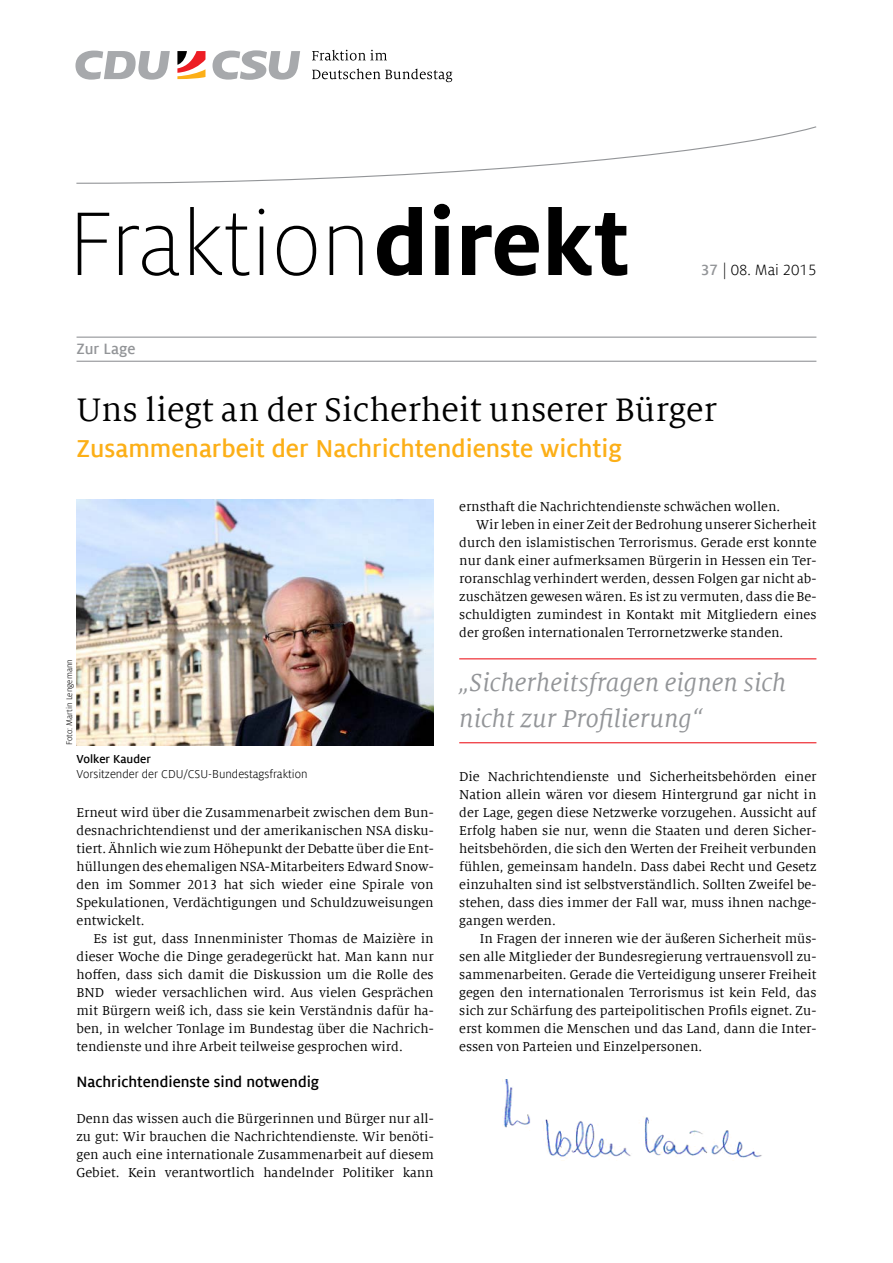
<style>
.page{position:relative;width:893px;height:1263px;background:#fff}
.page>*{position:absolute;margin:0;border:0;box-sizing:border-box;transform-origin:0 0}
.t1{font:36px "Milo Serif Offc";color:#000}
.t2{font:italic 27px/36px "Milo Serif Offc";color:#939598}
.t3{font:700 27px "Milo Sans Offc";color:#fcaf17}
.t4{font:700 16.5px "Milo Sans Offc";color:#000}
.t5{font:16.5px "Milo Sans Offc";color:#000}
.t6{font:700 16.5px "Milo Sans Offc";color:#939598}
.t7{font:14.25px/18px "Milo Serif Offc";color:#000;text-align:justify}
.t8{font:12.75px "Milo Sans Offc";color:#000}
.t9{font:700 12.75px "Milo Sans Offc";color:#000}
.t10{font:9px "Milo Sans Offc";color:#000}
.s1{font-weight:700;color:#939598}
</style>
<div class="page">
<svg style="left:76px;top:126px;width:741px;height:58px"></svg>
<svg style="left:312px;top:68px;width:140px;height:14px"></svg>
<svg style="left:177px;top:51px;width:28px;height:28px"></svg>
<svg style="left:312px;top:50px;width:75px;height:11px"></svg>
<svg style="left:75px;top:51px;width:95px;height:29px"></svg>
<svg style="left:213px;top:50px;width:87px;height:30px"></svg>
<svg style="left:78px;top:204px;width:549px;height:72px"></svg>
<hr style="left:77px;top:337px;width:739px;height:1px;background:#939598">
<hr style="left:77px;top:361px;width:739px;height:1px;background:#939598">
<img style="left:503px;top:1079px;width:259px;height:80px">
<img style="left:77px;top:500px;width:357px;height:245px">
<hr style="left:459px;top:658px;width:357px;height:1px;background:#ed1d24">
<hr style="left:459px;top:742px;width:357px;height:1px;background:#ed1d24">
<p class="t6" style="left:77px;top:339px;width:60px">Zur Lage</p>
<p class="t5" style="left:701px;top:260px;width:117px"><span class="s1">37</span> | 08. Mai 2015</p>
<h1 class="t1" style="left:77px;top:388px;width:642px">Uns liegt an der Sicherheit unserer Bürger</h1>
<h2 class="t3" style="left:77px;top:432px;width:547px">Zusammenarbeit der Nachrichtendienste wichtig</h2>
<p class="t10" style="left:64px;top:745px;width:88px;rotate:-90deg">Foto: Martin Lengemann</p>
<p class="t9" style="left:77px;top:751px;width:76px">Volker Kauder</p>
<p class="t8" style="left:77px;top:766px;width:233px">Vorsitzender der CDU/CSU-Bundestagsfraktion</p>
<p class="t7" style="left:77px;top:804px;width:359px">Erneut wird über die Zusammenarbeit zwischen dem Bun&shy;desnachrichtendienst und der amerikanischen NSA disku&shy;tiert. Ähnlich wie zum Höhepunkt der Debatte über die Ent&shy;hüllungen des ehemaligen NSA-Mitarbeiters Edward Snow&shy;den im Sommer 2013 hat sich wieder eine Spirale von Spekulationen, Verdächtigungen und Schuldzuweisungen entwickelt.</p>
<p class="t7" style="left:77px;top:930px;width:359px;text-indent:17px">Es ist gut, dass Innenminister Thomas de Maizière in dieser Woche die Dinge geradegerückt hat. Man kann nur hoffen, dass sich damit die Diskussion um die Rolle des BND wieder versachlichen wird. Aus vielen Gesprächen mit Bürgern weiß ich, dass sie kein Verständnis dafür ha&shy;ben, in welcher Tonlage im Bundestag über die Nachrich&shy;tendienste und ihre Arbeit teilweise gesprochen wird.</p>
<p class="t4" style="left:77px;top:1072px;width:244px">Nachrichtendienste sind notwendig</p>
<p class="t7" style="left:77px;top:1110px;width:359px">Denn das wissen auch die Bürgerinnen und Bürger nur all&shy;zu gut: Wir brauchen die Nachrichtendienste. Wir benöti&shy;gen auch eine internationale Zusammenarbeit auf diesem Gebiet. Kein verantwortlich handelnder Politiker kann</p>
<p class="t7" style="left:459px;top:498px;width:322px">ernsthaft die Nachrichtendienste schwächen wollen.</p>
<p class="t7" style="left:476px;top:516px;width:342px">Wir leben in einer Zeit der Bedrohung unserer Sicherheit</p>
<p class="t7" style="left:459px;top:534px;width:359px">durch den islamistischen Terrorismus. Gerade erst konnte</p>
<p class="t7" style="left:459px;top:552px;width:359px">nur dank einer aufmerksamen Bürgerin in Hessen ein Ter-</p>
<p class="t7" style="left:459px;top:570px;width:359px">roranschlag verhindert werden, dessen Folgen gar nicht ab-</p>
<p class="t7" style="left:459px;top:588px;width:359px">zuschätzen gewesen wären. Es ist zu vermuten, dass die Be-</p>
<p class="t7" style="left:459px;top:606px;width:359px">schuldigten zumindest in Kontakt mit Mitgliedern eines</p>
<p class="t7" style="left:459px;top:624px;width:326px">der großen internationalen Terrornetzwerke standen.</p>
<h2 class="t2" style="left:459px;top:664px;width:328px">„Sicherheitsfragen eignen sich nicht zur Profilierung“</h2>
<p class="t7" style="left:459px;top:768px;width:359px">Die Nachrichtendienste und Sicherheitsbehörden einer Nation allein wären vor diesem Hintergrund gar nicht in der Lage, gegen diese Netzwerke vorzugehen. Aussicht auf Erfolg haben sie nur, wenn die Staaten und deren Sicher&shy;heitsbehörden, die sich den Werten der Freiheit verbunden fühlen, gemeinsam handeln. Dass dabei Recht und Gesetz einzuhalten sind ist selbstverständlich. Sollten Zweifel be&shy;stehen, dass dies immer der Fall war, muss ihnen nachge&shy;gangen werden.</p>
<p class="t7" style="left:459px;top:930px;width:359px;text-indent:21px">In Fragen der inneren wie der äußeren Sicherheit müs&shy;sen alle Mitglieder der Bundesregierung vertrauensvoll zu&shy;sammenarbeiten. Gerade die Verteidigung unserer Freiheit gegen den internationalen Terrorismus ist kein Feld, das sich zur Schärfung des parteipolitischen Profils eignet. Zu&shy;erst kommen die Menschen und das Land, dann die Inter&shy;essen von Parteien und Einzelpersonen.</p>
</div>
